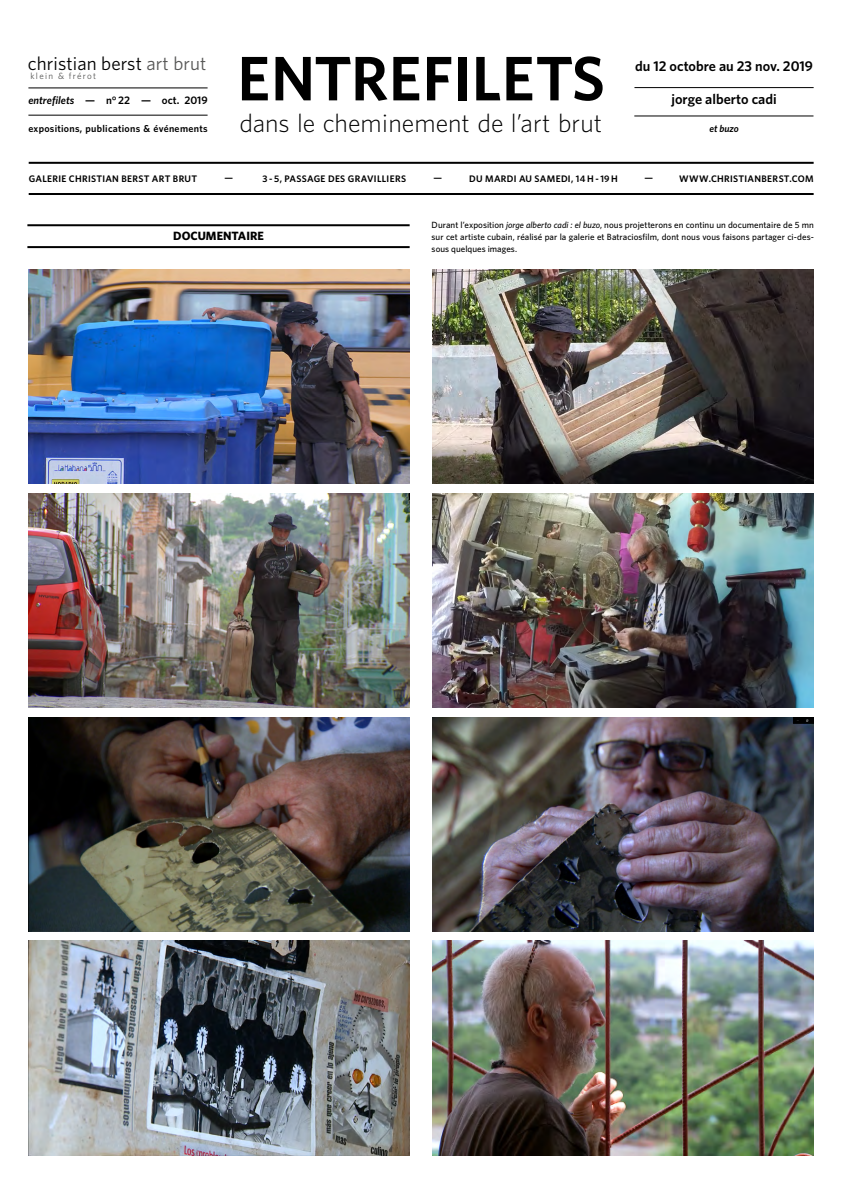
<style>
.page{position:relative;width:842px;height:1191px;background:#fff}
.page>*{position:absolute;margin:0;border:0;box-sizing:border-box;transform-origin:0 0}
.t1{font:600 62.9px "Whitney";letter-spacing:.005em;color:#000}
.t2{font:300 25.8px "Whitney";color:#000}
.t3{font:19px "Whitney";letter-spacing:.005em;color:#000}
.t4{font:600 14.2px "Whitney";color:#000}
.t5{font:700 12px "Whitney";color:#000}
.t6{font:600 11px "Whitney";letter-spacing:-.005em;color:#000}
.t7{font:600 10px "Whitney";letter-spacing:.025em;color:#000}
.t8{font:italic 600 10px "Whitney";color:#000}
.t9{font:600 9.5px "Whitney";letter-spacing:.03em;color:#000}
.t10{font:500 9px/12px "Whitney";letter-spacing:.005em;color:#000;text-align:justify}
.t11{font:9px "Whitney";letter-spacing:.15em;color:#575756}
.s1{color:#575756}
.s2{font-style:italic}
</style>
<div class="page">
<hr style="left:27px;top:224px;width:383px;height:2px;background:#000">
<hr style="left:27px;top:246px;width:383px;height:2px;background:#000">
<hr style="left:29px;top:193px;width:785px;height:2px;background:#000">
<hr style="left:29px;top:162px;width:785px;height:2px;background:#000">
<img style="left:29px;top:269px;width:381px;height:215px">
<img style="left:432px;top:269px;width:382px;height:215px">
<img style="left:28px;top:493px;width:382px;height:214px">
<img style="left:432px;top:493px;width:382px;height:214px">
<img style="left:29px;top:717px;width:381px;height:214px">
<img style="left:432px;top:717px;width:382px;height:214px">
<img style="left:29px;top:940px;width:381px;height:215px">
<img style="left:432px;top:940px;width:381px;height:215px">
<hr style="left:634px;top:87px;width:180px;height:1px;background:#000">
<hr style="left:28px;top:87px;width:180px;height:1px;background:#000">
<hr style="left:28px;top:115px;width:180px;height:1px;background:#000">
<hr style="left:634px;top:115px;width:179px;height:1px;background:#000">
<h3 class="t3" style="left:28px;top:51px;width:180px">christian berst <span class="s1">art brut</span></h3>
<p class="t11" style="left:30px;top:70px;width:67px">klein &amp; frérot</p>
<p class="t6" style="left:28px;top:93px;width:181px"><span class="s2">entrefilets</span> — n° 22 — oct. 2019</p>
<p class="t7" style="left:28px;top:122px;width:181px">expositions, publications &amp; événements</p>
<h1 class="t1" style="left:237px;top:37px;width:369px">ENTREFILETS</h1>
<h2 class="t2" style="left:239px;top:106px;width:364px">dans le cheminement de l’art brut</h2>
<h3 class="t4" style="left:635px;top:56px;width:180px">du 12 octobre au 23 nov. 2019</h3>
<h3 class="t4" style="left:671px;top:90px;width:107px">jorge alberto cadi</h3>
<p class="t8" style="left:709px;top:122px;width:31px">et buzo</p>
<p class="t9" style="left:29px;top:172px;width:170px">GALERIE CHRISTIAN BERST ART BRUT</p>
<p class="t9" style="left:224px;top:172px;width:10px">—</p>
<p class="t9" style="left:263px;top:172px;width:145px">3 - 5, PASSAGE DES GRAVILLIERS</p>
<p class="t9" style="left:433px;top:172px;width:10px">—</p>
<p class="t9" style="left:469px;top:172px;width:150px">DU MARDI AU SAMEDI, 14 H - 19 H</p>
<p class="t9" style="left:644px;top:172px;width:10px">—</p>
<p class="t9" style="left:679px;top:172px;width:136px">WWW.CHRISTIANBERST.COM</p>
<p class="t10" style="left:432px;top:219px;width:384px">Durant l’exposition <span class="s2">jorge alberto cadi : el buzo</span>, nous projetterons en continu un documentaire de 5 mn sur cet artiste cubain, réalisé par la galerie et Batraciosfilm, dont nous vous faisons partager ci-des&shy;sous quelques images.</p>
<h3 class="t5" style="left:173px;top:228px;width:92px">DOCUMENTAIRE</h3>
</div>
